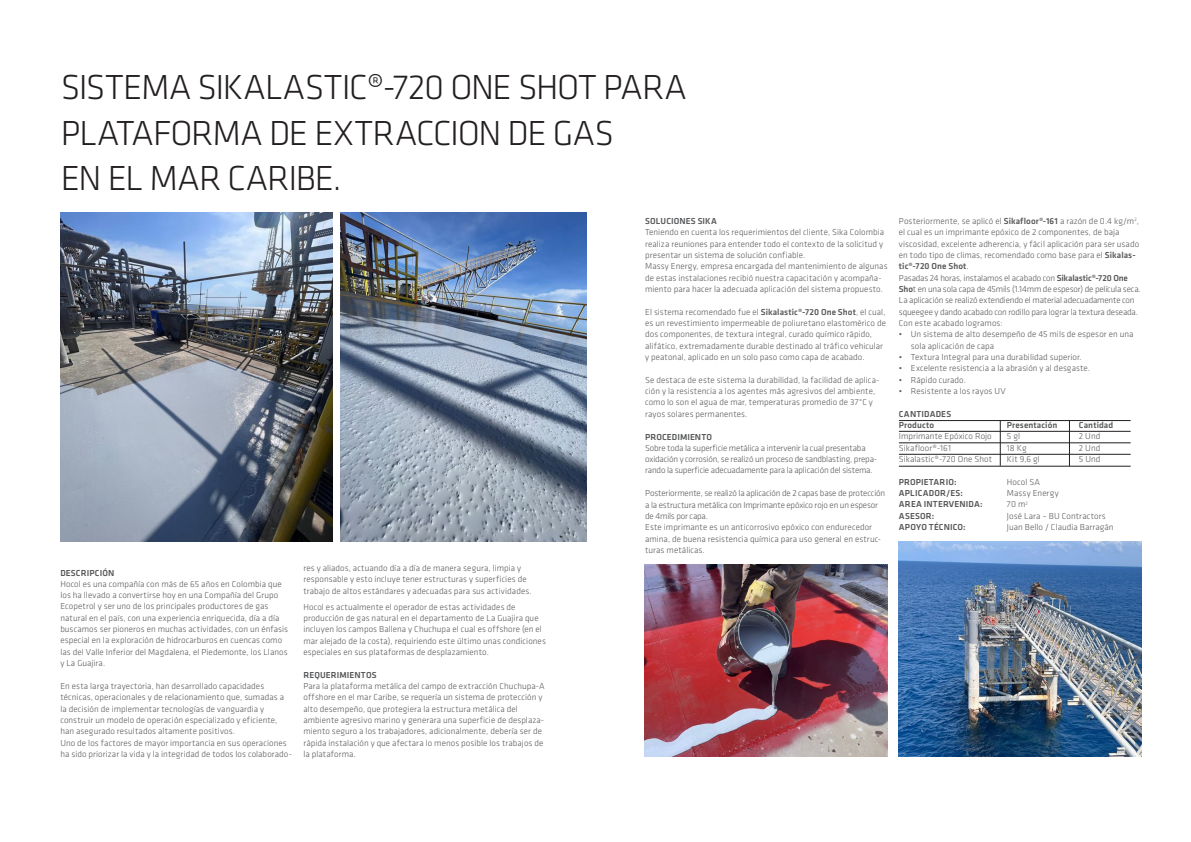
<style>
.page{position:relative;width:1191px;height:842px;background:#fff}
.page>*{position:absolute;margin:0;border:0;box-sizing:border-box;transform-origin:0 0}
.t1{font:300 36px "Klavika";letter-spacing:-.025em;color:#231f20}
.t2{font:300 9px/11.3px "Klavika";letter-spacing:.005em;color:#57585a}
.t3{font:300 9px/11.3px "Klavika";letter-spacing:-.02em;color:#57585a}
.t4{font:500 9px "Klavika";letter-spacing:.015em;color:#57585a}
.t5{font:300 9px/11.3px "Klavika";letter-spacing:-.015em;color:#57585a}
.s1{font-weight:500}
</style>
<div class="page">
<hr style="left:899px;top:443px;width:231px;height:1px;background:#231f20">
<hr style="left:899px;top:454px;width:231px;height:1px;background:#231f20">
<hr style="left:899px;top:466px;width:231px;height:1px;background:#231f20">
<hr style="left:899px;top:420px;width:231px;height:1px;background:#231f20">
<hr style="left:899px;top:431px;width:231px;height:1px;background:#231f20">
<hr style="left:1000px;top:420px;width:1px;height:46px;background:#231f20">
<hr style="left:1069px;top:421px;width:1px;height:45px;background:#231f20">
<img style="left:60px;top:213px;width:272px;height:328px">
<img style="left:340px;top:213px;width:247px;height:328px">
<img style="left:899px;top:541px;width:243px;height:216px">
<img style="left:644px;top:564px;width:243px;height:193px">
<p class="t1" style="left:61px;top:66px;width:627px">SISTEMA SIKALASTIC®-720 ONE SHOT PARA</p>
<p class="t1" style="left:61px;top:111px;width:555px">PLATAFORMA DE EXTRACCION DE GAS</p>
<p class="t1" style="left:61px;top:156px;width:282px">EN EL MAR CARIBE.</p>
<p class="t4" style="left:60px;top:566px;width:55px">DESCRIPCIÓN</p>
<p class="t2" style="left:60px;top:578px;width:229px">Hocol es una compañía con más de 65 años en Colombia que los ha llevado a convertirse hoy en una Compañía del Grupo Ecopetrol y ser uno de los principales productores de gas natural en el país, con una experiencia enriquecida, día a día buscamos ser pioneros en muchas actividades, con un énfasis especial en la exploración de hidrocarburos en cuencas como las del Valle Inferior del Magdalena, el Piedemonte, los Llanos y La Guajira.</p>
<p class="t2" style="left:60px;top:680px;width:225px">En esta larga trayectoria, han desarrollado capacidades técnicas, operacionales y de relacionamiento que, sumadas a la decisión de implementar tecnologías de vanguardia y construir un modelo de operación especializado y eficiente, han asegurado resultados altamente positivos.</p>
<p class="t2" style="left:60px;top:737px;width:233px">Uno de los factores de mayor importancia en sus operaciones ha sido priorizar la vida y la integridad de todos los colaborado-</p>
<p class="t2" style="left:303px;top:562px;width:230px">res y aliados, actuando día a día de manera segura, limpia y responsable y esto incluye tener estructuras y superficies de trabajo de altos estándares y adecuadas para sus actividades.</p>
<p class="t2" style="left:303px;top:601px;width:244px">Hocol es actualmente el operador de estas actividades de producción de gas natural en el departamento de La Guajira que incluyen los campos Ballena y Chuchupa el cual es offshore (en el mar alejado de la costa), requiriendo este último unas condiciones especiales en sus plataformas de desplazamiento.</p>
<p class="t4" style="left:303px;top:669px;width:75px">REQUERIMIENTOS</p>
<p class="t2" style="left:303px;top:680px;width:243px">Para la plataforma metálica del campo de extracción Chuchupa-A offshore en el mar Caribe, se requería un sistema de protección y alto desempeño, que protegiera la estructura metálica del ambiente agresivo marino y generara una superficie de desplaza&shy;miento seguro a los trabajadores, adicionalmente, debería ser de rápida instalación y que afectara lo menos posible los trabajos de la plataforma.</p>
<p class="t4" style="left:645px;top:215px;width:73px">SOLUCIONES SIKA</p>
<p class="t2" style="left:645px;top:227px;width:240px;text-align:justify">Teniendo en cuenta los requerimientos del cliente, Sika Colombia realiza reuniones para entender todo el contexto de la solicitud y presentar un sistema de solución confiable.</p>
<p class="t2" style="left:645px;top:261px;width:244px">Massy Energy, empresa encargada del mantenimiento de algunas de estas instalaciones recibió nuestra capacitación y acompaña&shy;miento para hacer la adecuada aplicación del sistema propuesto.</p>
<p class="t2" style="left:645px;top:306px;width:242px">El sistema recomendado fue el <span class="s1">Sikalastic®-720 One Shot</span>, el cual, es un revestimiento impermeable de poliuretano elastomérico de dos componentes, de textura integral, curado químico rápido, alifático, extremadamente durable destinado al tráfico vehicular y peatonal, aplicado en un solo paso como capa de acabado.</p>
<p class="t2" style="left:645px;top:374px;width:236px">Se destaca de este sistema la durabilidad, la facilidad de aplica&shy;ción y la resistencia a los agentes más agresivos del ambiente, como lo son el agua de mar, temperaturas promedio de 37°C y rayos solares permanentes.</p>
<p class="t4" style="left:645px;top:430px;width:69px">PROCEDIMIENTO</p>
<p class="t3" style="left:645px;top:442px;width:233px">Sobre toda la superficie metálica a intervenir la cual presentaba oxidación y corrosión, se realizó un proceso de sandblasting, prepa&shy;rando la superficie adecuadamente para la aplicación del sistema.</p>
<p class="t5" style="left:645px;top:487px;width:242px">Posteriormente, se realizó la aplicación de 2 capas base de protección a la estructura metálica con Imprimante epóxico rojo en un espesor de 4mils por capa.</p>
<p class="t2" style="left:645px;top:521px;width:237px">Este imprimante es un anticorrosivo epóxico con endurecedor amina, de buena resistencia química para uso general en estruc&shy;turas metálicas.</p>
<p class="t2" style="left:899px;top:215px;width:242px">Posteriormente, se aplicó el <span class="s1">Sikafloor®-161</span> a razón de 0.4 kg/m<sup>2</sup>, el cual es un imprimante epóxico de 2 componentes, de baja viscosidad, excelente adherencia, y fácil aplicación para ser usado en todo tipo de climas, recomendado como base para el <span class="s1">Sikalas&shy;tic®-720 One Shot</span>.</p>
<p class="t3" style="left:899px;top:272px;width:243px">Pasadas 24 horas, instalamos el acabado con <span class="s1">Sikalastic®-720 One<br>Sho</span>t en una sola capa de 45mils (1.14mm de espesor) de película seca.</p>
<p class="t3" style="left:899px;top:295px;width:241px">La aplicación se realizó extendiendo el material adecuadamente con squeegee y dando acabado con rodillo para lograr la textura deseada.</p>
<p class="t2" style="left:899px;top:317px;width:105px">Con este acabado logramos:</p>
<p class="t2" style="left:911px;top:329px;width:224px;text-indent:-12px">• Un sistema de alto desempeño de 45 mils de espesor en una sola aplicación de capa</p>
<p class="t2" style="left:899px;top:351px;width:184px">• Textura Integral para una durabilidad superior.</p>
<p class="t2" style="left:899px;top:363px;width:193px">• Excelente resistencia a la abrasión y al desgaste.</p>
<p class="t2" style="left:899px;top:374px;width:69px">• Rápido curado.</p>
<p class="t2" style="left:899px;top:385px;width:108px">• Resistente a los rayos UV</p>
<p class="t4" style="left:899px;top:408px;width:54px">CANTIDADES</p>
<p class="t4" style="left:899px;top:419px;width:37px">Producto</p>
<p class="t4" style="left:1007px;top:419px;width:52px">Presentación</p>
<p class="t4" style="left:1079px;top:419px;width:36px">Cantidad</p>
<p class="t2" style="left:899px;top:431px;width:94px">Imprimante Epóxico Rojo</p>
<p class="t2" style="left:1007px;top:431px;width:15px">5 gl</p>
<p class="t2" style="left:1079px;top:431px;width:23px">2 Und</p>
<p class="t2" style="left:899px;top:442px;width:54px">Sikafloor®-161</p>
<p class="t2" style="left:1007px;top:442px;width:21px">18 Kg</p>
<p class="t2" style="left:1079px;top:442px;width:23px">2 Und</p>
<p class="t2" style="left:899px;top:453px;width:95px">Sikalastic®-720 One Shot</p>
<p class="t2" style="left:1007px;top:453px;width:35px">Kit 9,6 gl</p>
<p class="t2" style="left:1079px;top:453px;width:23px">5 Und</p>
<p class="t4" style="left:899px;top:476px;width:59px">PROPIETARIO:</p>
<p class="t2" style="left:1007px;top:476px;width:35px">Hocol SA</p>
<p class="t4" style="left:899px;top:487px;width:65px">APLICADOR/ES:</p>
<p class="t2" style="left:1007px;top:487px;width:53px">Massy Energy</p>
<p class="t4" style="left:899px;top:498px;width:85px">AREA INTERVENIDA:</p>
<p class="t2" style="left:1007px;top:499px;width:23px">70 m<sup>2</sup></p>
<p class="t4" style="left:899px;top:510px;width:37px">ASESOR:</p>
<p class="t2" style="left:1007px;top:510px;width:100px">José Lara – BU Contractors</p>
<p class="t4" style="left:899px;top:521px;width:68px">APOYO TÉCNICO:</p>
<p class="t2" style="left:1007px;top:521px;width:108px">Juan Bello / Claudia Barragán</p>
</div>
